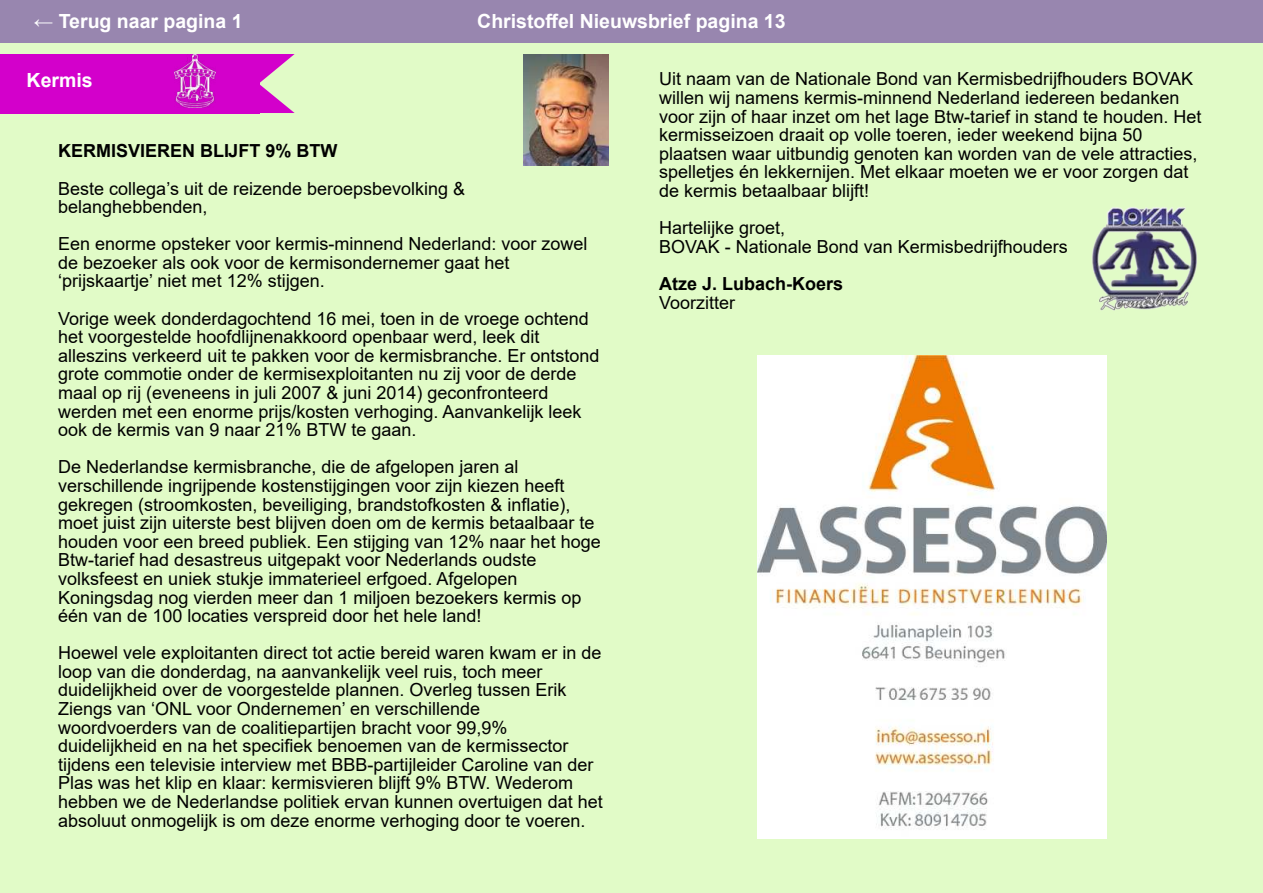
<style>
.page{position:relative;width:1263px;height:893px;background:#e1fbc7}
.page>*{position:absolute;margin:0;border:0;box-sizing:border-box;transform-origin:0 0}
.t1{font:700 19.5px "Arial";color:#fff}
.t2{font:18px/18.6px "Arial";color:#000}
.t3{font:700 18px "Arial";color:#000}
</style>
<div class="page">
<div style="left:0;top:0;width:1263px;height:43px;background:#9886af"></div>
<div style="left:0;top:54px;width:259px;height:59px;background:#d300cb"></div>
<svg style="left:259px;top:54px;width:36px;height:59px"></svg>
<img style="left:174px;top:54px;width:41px;height:54px">
<img style="left:524px;top:54px;width:84px;height:111px">
<img style="left:1092px;top:207px;width:105px;height:104px">
<img style="left:757px;top:356px;width:349px;height:483px">
<p class="t1" style="left:34px;top:8px;width:210px">← Terug naar pagina 1</p>
<p class="t1" style="left:477px;top:8px;width:310px">Christo昀昀el Nieuwsbrief pagina 13</p>
<p class="t1" style="left:27px;top:67px;width:68px">Kermis</p>
<p class="t3" style="left:58px;top:138px;width:281px">KERMISVIEREN BLĲFT 9% BTW</p>
<p class="t2" style="left:58px;top:179px;width:408px">Beste collega’s uit de reizende beroepsbevolking &amp; belanghebbenden,</p>
<p class="t2" style="left:58px;top:235px;width:531px">Een enorme opsteker voor kermis-minnend Nederland: voor zowel de bezoeker als ook voor de kermisondernemer gaat het ‘prĳskaartje’ niet met 12% stĳgen.</p>
<p class="t2" style="left:58px;top:309px;width:543px">Vorige week donderdagochtend 16 mei, toen in de vroege ochtend het voorgestelde hoofdlĳnenakkoord openbaar werd, leek dit alleszins verkeerd uit te pakken voor de kermisbranche. Er ontstond grote commotie onder de kermisexploitanten nu zĳ voor de derde maal op rĳ (eveneens in juli 2007 &amp; juni 2014) geconfronteerd werden met een enorme prĳs/kosten verhoging. Aanvankelĳk leek ook de kermis van 9 naar 21% BTW te gaan.</p>
<p class="t2" style="left:58px;top:458px;width:544px">De Nederlandse kermisbranche, die de afgelopen jaren al verschillende ingrĳpende kostenstĳgingen voor zĳn kiezen heeft gekregen (stroomkosten, beveiliging, brandstofkosten &amp; in昀氀atie), moet juist zĳn uiterste best blĳven doen om de kermis betaalbaar te houden voor een breed publiek. Een stĳging van 12% naar het hoge Btw-tarief had desastreus uitgepakt voor Nederlands oudste volksfeest en uniek stukje immaterieel erfgoed. Afgelopen Koningsdag nog vierden meer dan 1 miljoen bezoekers kermis op één van de 100 locaties verspreid door het hele land!</p>
<p class="t2" style="left:58px;top:643px;width:546px">Hoewel vele exploitanten direct tot actie bereid waren kwam er in de loop van die donderdag, na aanvankelĳk veel ruis, toch meer duidelĳkheid over de voorgestelde plannen. Overleg tussen Erik Ziengs van ‘ONL voor Ondernemen’ en verschillende woordvoerders van de coalitiepartĳen bracht voor 99,9% duidelĳkheid en na het speci昀椀ek benoemen van de kermissector tĳdens een televisie interview met BBB-partĳleider Caroline van der Plas was het klip en klaar: kermisvieren blĳft 9% BTW. Wederom hebben we de Nederlandse politiek ervan kunnen overtuigen dat het absoluut onmogelĳk is om deze enorme verhoging door te voeren.</p>
<p class="t2" style="left:659px;top:70px;width:544px">Uit naam van de Nationale Bond van Kermisbedrĳfhouders BOVAK willen wĳ namens kermis-minnend Nederland iedereen bedanken voor zĳn of haar inzet om het lage Btw-tarief in stand te houden. Het kermisseizoen draait op volle toeren, ieder weekend bĳna 50 plaatsen waar uitbundig genoten kan worden van de vele attracties, spelletjes én lekkernĳen. Met elkaar moeten we er voor zorgen dat de kermis betaalbaar blĳft!</p>
<p class="t2" style="left:659px;top:218px;width:410px">Hartelĳke groet,<br>BOVAK - Nationale Bond van Kermisbedrĳfhouders</p>
<p class="t3" style="left:659px;top:271px;width:186px">Atze J. Lubach-Koers</p>
<p class="t2" style="left:659px;top:293px;width:78px">Voorzitter</p>
</div>
